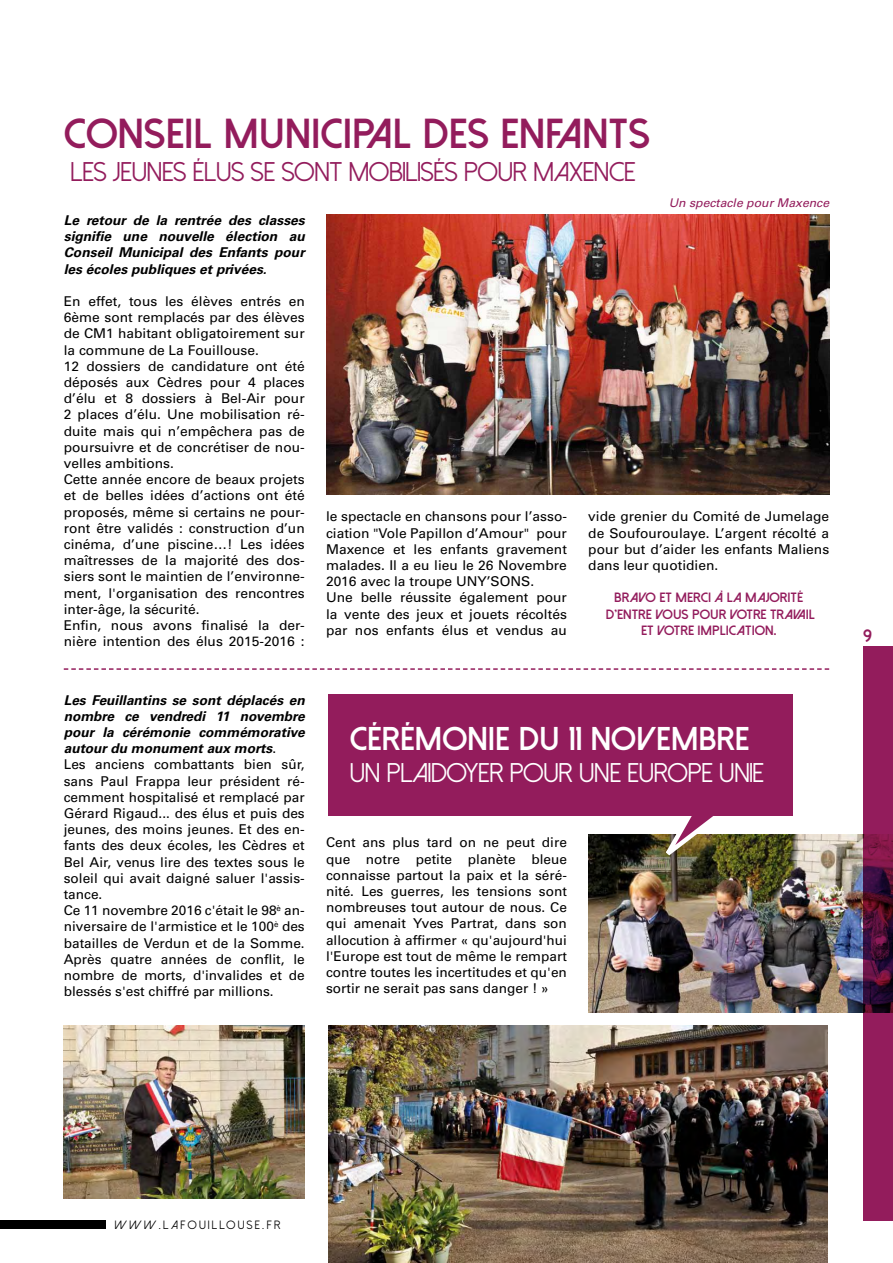
<style>
.page{position:relative;width:893px;height:1263px;background:#fff}
.page>*{position:absolute;margin:0;border:0;box-sizing:border-box;transform-origin:0 0}
.t1{font:800 42px "Dolce Vita";color:#931c5c}
.t2{font:800 33px "Dolce Vita";color:#fff}
.t3{font:27px "Dolce Vita";color:#931c5c}
.t4{font:27px "Dolce Vita";color:#fff}
.t5{font:800 18px "Dolce Vita";color:#931c5c}
.t6{font:13.5px/16.2px "Univers";color:#000}
.t7{font:italic 700 13.5px/16.2px "Univers";color:#000;text-align:justify}
.t8{font:800 13.5px/16.2px "Dolce Vita";color:#931c5c;text-align:center}
.t9{font:italic 12px "Univers";color:#931c5c}
.t10{font:12px "Dolce Vita";letter-spacing:.2em;color:#000}
.s1{font-weight:700;font-style:italic}
</style>
<div class="page">
<div style="left:863px;top:646px;width:30px;height:574px;background:#931c5c"></div>
<div style="left:0;top:1220px;width:106px;height:9px;background:#000"></div>
<img style="left:588px;top:835px;width:305px;height:177px">
<svg style="left:64px;top:668px;width:765px;height:2px"></svg>
<img style="left:653px;top:816px;width:128px;height:54px">
<div style="left:328px;top:694px;width:465px;height:122px;background:#931c5c"></div>
<img style="left:64px;top:1026px;width:241px;height:172px">
<img style="left:328px;top:1026px;width:500px;height:237px">
<img style="left:326px;top:215px;width:503px;height:279px">
<h1 class="t1" style="left:64px;top:113px;width:588px">CONSEIL MUNICIPAL DES ENFANTS</h1>
<h3 class="t3" style="left:70px;top:158px;width:566px">LES JEUNES ÉLUS SE SONT MOBILISÉS POUR MAXENCE</h3>
<p class="t7" style="left:64px;top:212px;width:242px">Le retour de la rentrée des classes signifie une nouvelle élection au Conseil Municipal des Enfants pour les écoles publiques et privées.</p>
<p class="t6" style="left:64px;top:293px;width:242px">En effet, tous les élèves entrés en 6ème sont remplacés par des élèves de CM1 habitant obligatoirement sur la commune de La Fouillouse.<br>12 dossiers de candidature ont été déposés aux Cèdres pour 4 places d’élu et 8 dossiers à Bel-Air pour 2 places d’élu. Une mobilisation ré&shy;duite mais qui n’empêchera pas de poursuivre et de concrétiser de nou&shy;velles ambitions.<br>Cette année encore de beaux projets et de belles idées d’actions ont été proposés, même si certains ne pour&shy;ront être validés : construction d’un cinéma, d’une piscine…! Les idées maîtresses de la majorité des dos&shy;siers sont le maintien de l’environne&shy;ment, l'organisation des rencontres inter-âge, la sécurité.<br>Enfin, nous avons finalisé la der&shy;nière intention des élus 2015-2016 :</p>
<p class="t9" style="left:669px;top:196px;width:162px">Un spectacle pour Maxence</p>
<p class="t6" style="left:326px;top:509px;width:242px">le spectacle en chansons pour l’asso&shy;ciation "Vole Papillon d’Amour" pour Maxence et les enfants gravement malades. Il a eu lieu le 26 Novembre 2016 avec la troupe UNY’SONS.<br>Une belle réussite également pour la vente des jeux et jouets récoltés par nos enfants élus et vendus au</p>
<p class="t6" style="left:588px;top:509px;width:242px;text-align:justify">vide grenier du Comité de Jumelage de Soufouroulaye. L’argent récolté a pour but d’aider les enfants Maliens dans leur quotidien.</p>
<p class="t8" style="left:606px;top:590px;width:210px">BRAVO ET MERCI À LA MAJORITÉ<br>D’ENTRE VOUS POUR VOTRE TRAVAIL<br>ET VOTRE IMPLICATION.</p>
<p class="t6" style="left:64px;top:692px;width:242px"><span class="s1">Les Feuillantins se sont déplacés en nombre ce vendredi 11 novembre pour la cérémonie commémorative autour du monument aux morts</span>.<br>Les anciens combattants bien sûr, sans Paul Frappa leur président ré&shy;cemment hospitalisé et remplacé par Gérard Rigaud... des élus et puis des jeunes, des moins jeunes. Et des en&shy;fants des deux écoles, les Cèdres et Bel Air, venus lire des textes sous le soleil qui avait daigné saluer l'assis&shy;tance.<br>Ce 11 novembre 2016 c'était le 98<sup>è</sup> an&shy;niversaire de l'armistice et le 100<sup>è</sup> des batailles de Verdun et de la Somme.<br>Après quatre années de conflit, le nombre de morts, d'invalides et de blessés s'est chiffré par millions.</p>
<h2 class="t2" style="left:350px;top:721px;width:401px">CÉRÉMONIE DU 11 NOVEMBRE</h2>
<h3 class="t4" style="left:350px;top:759px;width:416px">UN PLAIDOYER POUR UNE EUROPE UNIE</h3>
<p class="t6" style="left:326px;top:834px;width:242px;text-align:justify">Cent ans plus tard on ne peut dire que notre petite planète bleue connaisse partout la paix et la séré&shy;nité. Les guerres, les tensions sont nombreuses tout autour de nous. Ce qui amenait Yves Partrat, dans son allocution à affirmer « qu'aujourd'hui l'Europe est tout de même le rempart contre toutes les incertitudes et qu'en sortir ne serait pas sans danger ! »</p>
<h3 class="t5" style="left:863px;top:627px;width:10px">9</h3>
<p class="t10" style="left:115px;top:1219px;width:167px">WWW.LAFOUILLOUSE.FR</p>
</div>
